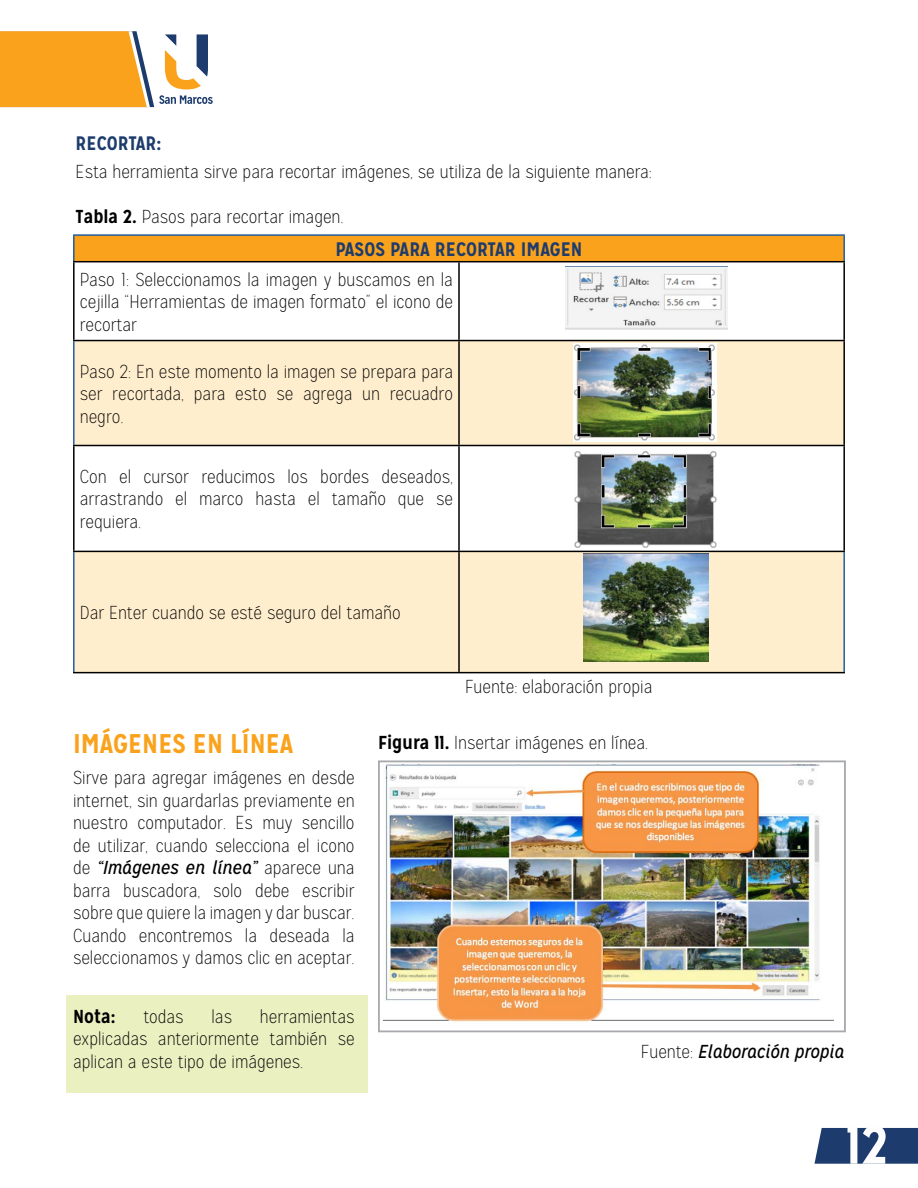
<style>
.page{position:relative;width:918px;height:1188px;background:#fff}
.page>*{position:absolute;margin:0;border:0;box-sizing:border-box;transform-origin:0 0}
.t1{font:700 54.15px "Mission Gothic";color:#fefefe}
.t2{font:700 27px "Mission Gothic";color:#faa21b}
.t3{font:700 19.5px "Mission Gothic";color:#1d3c6d}
.t4{font:100 18.75px/22.5px "Mission Gothic";color:#000;text-align:justify}
.t5{font:italic 18.75px "Mission Gothic";color:#000}
.t6{font:700 18.75px "Mission Gothic";color:#000}
.s1{font-weight:700}
.s2{font-weight:400;font-style:italic}
.s3{font-weight:100;font-style:normal}
</style>
<div class="page">
<div style="left:815px;top:1128px;width:103px;height:36px;background:#1d3c6d"></div>
<svg style="left:0;top:31px;width:213px;height:76px"></svg>
<div style="left:66px;top:995px;width:301px;height:98px;background:#ebf0c1"></div>
<div style="left:74px;top:235px;width:770px;height:27px;background:#faa21b"></div>
<svg style="left:75px;top:341px;width:768px;height:331px;fill:#ffeecd"></svg>
<hr style="left:73px;top:234px;width:386px;height:2px;background:#215e9e">
<hr style="left:73px;top:236px;width:2px;height:25px;background:#215e9e">
<hr style="left:459px;top:234px;width:386px;height:2px;background:#215e9e">
<hr style="left:843px;top:236px;width:2px;height:25px;background:#215e9e">
<hr style="left:73px;top:552px;width:2px;height:120px;background:#215e9e">
<hr style="left:843px;top:552px;width:2px;height:120px;background:#215e9e">
<hr style="left:73px;top:261px;width:386px;height:1px;background:#000">
<hr style="left:459px;top:261px;width:386px;height:1px;background:#000">
<hr style="left:458px;top:262px;width:2px;height:78px;background:#000">
<hr style="left:458px;top:446px;width:2px;height:105px;background:#000">
<hr style="left:458px;top:552px;width:2px;height:120px;background:#000">
<hr style="left:73px;top:672px;width:386px;height:1px;background:#000">
<hr style="left:459px;top:672px;width:386px;height:1px;background:#000">
<hr style="left:73px;top:262px;width:2px;height:78px;background:#000">
<hr style="left:843px;top:262px;width:2px;height:78px;background:#000">
<hr style="left:73px;top:446px;width:2px;height:105px;background:#000">
<hr style="left:843px;top:446px;width:2px;height:105px;background:#000">
<hr style="left:73px;top:551px;width:386px;height:1px;background:#000">
<hr style="left:459px;top:551px;width:386px;height:1px;background:#000">
<hr style="left:73px;top:341px;width:2px;height:104px;background:#215e9e">
<hr style="left:73px;top:340px;width:386px;height:1px;background:#000">
<hr style="left:459px;top:340px;width:386px;height:1px;background:#000">
<hr style="left:458px;top:341px;width:2px;height:104px;background:#000">
<hr style="left:843px;top:341px;width:2px;height:104px;background:#000">
<hr style="left:73px;top:445px;width:386px;height:1px;background:#000">
<hr style="left:459px;top:445px;width:386px;height:1px;background:#000">
<img style="left:566px;top:267px;width:162px;height:63px">
<img style="left:573px;top:343px;width:143px;height:98px">
<img style="left:574px;top:449px;width:142px;height:101px">
<img style="left:583px;top:554px;width:125px;height:108px">
<img style="left:384px;top:764px;width:449px;height:259px">
<div style="left:378px;top:760px;width:468px;height:272px;border:2px solid #a7a9ac"></div>
<p class="t3" style="left:76px;top:131px;width:87px">RECORTAR:</p>
<p class="t4" style="left:76px;top:161px;width:578px">Esta herramienta sirve para recortar imágenes, se utiliza de la siguiente manera:</p>
<p class="t4" style="left:76px;top:205px;width:270px"><span class="s1">Tabla 2.</span> Pasos para recortar imagen.</p>
<p class="t3" style="left:335px;top:237px;width:249px">PASOS PARA RECORTAR IMAGEN</p>
<p class="t4" style="left:80px;top:268px;width:375px">Paso 1: Seleccionamos la imagen y buscamos en la cejilla “Herramientas de imagen formato” el icono de recortar</p>
<p class="t4" style="left:80px;top:360px;width:375px">Paso 2: En este momento la imagen se prepara para ser recortada, para esto se agrega un recuadro negro.</p>
<p class="t4" style="left:80px;top:466px;width:375px">Con el cursor reducimos los bordes deseados, arrastrando el marco hasta el tamaño que se requiera.</p>
<p class="t4" style="left:80px;top:602px;width:322px">Dar Enter cuando se esté seguro del tamaño</p>
<p class="t4" style="left:465px;top:675px;width:189px">Fuente: elaboración propia</p>
<h2 class="t2" style="left:73px;top:726px;width:222px">IMÁGENES EN LÍNEA</h2>
<p class="t4" style="left:73px;top:767px;width:283px">Sirve para agregar imágenes en desde internet, sin guardarlas previamente en nuestro computador. Es muy sencillo de utilizar, cuando selecciona el icono de <span class="s2">“Imágenes en línea”</span> aparece una barra buscadora, solo debe escribir sobre que quiere la imagen y dar buscar.<br>Cuando encontremos la deseada la seleccionamos y damos clic en aceptar.</p>
<p class="t4" style="left:73px;top:1005px;width:283px;text-indent:187px">herramientas explicadas anteriormente también se aplican a este tipo de imágenes.</p>
<p class="t6" style="left:73px;top:1005px;width:44px">Nota:</p>
<p class="t4" style="left:143px;top:1005px;width:42px">todas</p>
<p class="t4" style="left:212px;top:1005px;width:22px">las</p>
<p class="t4" style="left:378px;top:731px;width:272px"><span class="s1">Figura 11.</span> Insertar imágenes en línea.</p>
<p class="t5" style="left:641px;top:1040px;width:205px"><span class="s3">Fuente:</span> Elaboración propia</p>
<h1 class="t1" style="left:846px;top:1111px;width:44px">12</h1>
</div>
